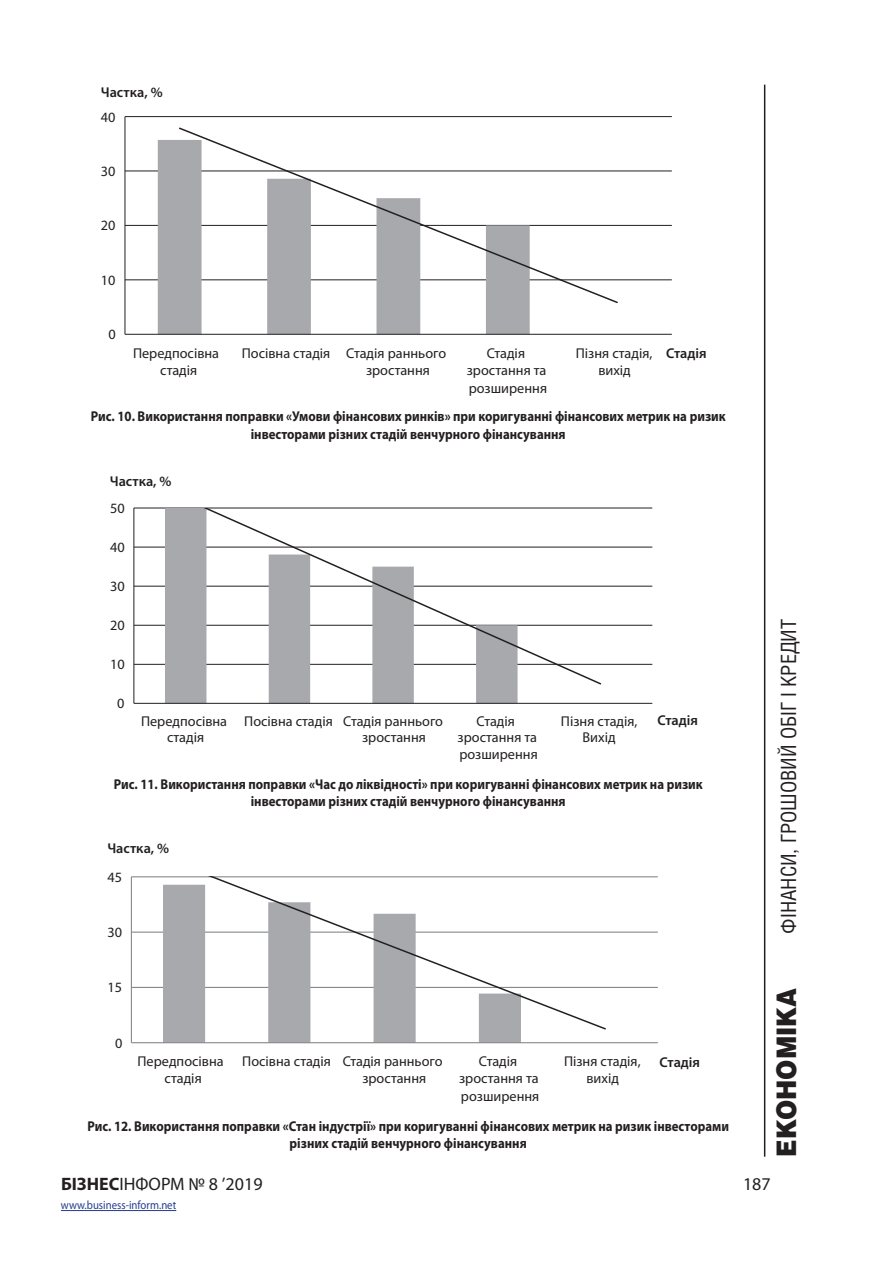
<style>
.page{position:relative;width:893px;height:1263px;background:#fff}
.page>*{position:absolute;margin:0;border:0;box-sizing:border-box;transform-origin:0 0}
.t1{font:900 27px "Helios";color:#231f20;scale:.9 1}
.t2{font:21px "Helios Cond";color:#231f20}
.t3{font:18px "Myriad Pro";color:#231f20}
.Title_table{font:700 14.25px/17.1px "Myriad Pro";color:#231f20;text-align:center;scale:.9 1}
.t4{font:14.25px/17.5px "Myriad Pro";color:#231f20;text-align:center}
.t5{font:600 14.25px "Myriad Pro";color:#231f20}
.t6{font:12px "Myriad Pro";color:#253f8e;scale:.9 1}
.s1{font-weight:700}
</style>
<div class="page">
<hr style="left:764px;top:85px;width:1px;height:1072px;background:#231f20">
<hr style="left:61px;top:1210px;width:115px;height:1px;background:#253f8e">
<hr style="left:125px;top:116px;width:547px;height:1px;background:#231f20">
<hr style="left:125px;top:171px;width:547px;height:1px;background:#231f20">
<hr style="left:125px;top:225px;width:547px;height:1px;background:#231f20">
<hr style="left:125px;top:279px;width:547px;height:1px;background:#231f20">
<svg style="left:158px;top:140px;width:372px;height:194px;fill:#a8a9ad"></svg>
<hr style="left:125px;top:117px;width:1px;height:217px;background:#231f20">
<hr style="left:125px;top:334px;width:547px;height:1px;background:#231f20">
<svg style="left:178px;top:127px;width:441px;height:177px"></svg>
<hr style="left:134px;top:508px;width:518px;height:1px;background:#231f20">
<hr style="left:134px;top:547px;width:518px;height:1px;background:#231f20">
<hr style="left:134px;top:586px;width:518px;height:1px;background:#231f20">
<hr style="left:134px;top:625px;width:518px;height:1px;background:#231f20">
<hr style="left:134px;top:664px;width:518px;height:1px;background:#231f20">
<svg style="left:165px;top:508px;width:353px;height:195px;fill:#a8a9ad"></svg>
<hr style="left:134px;top:508px;width:1px;height:195px;background:#231f20">
<hr style="left:134px;top:703px;width:518px;height:1px;background:#231f20">
<svg style="left:184px;top:508px;width:418px;height:178px"></svg>
<hr style="left:131px;top:876px;width:527px;height:1px;background:#848689">
<hr style="left:131px;top:931px;width:527px;height:2px;background:#848689">
<hr style="left:131px;top:987px;width:527px;height:1px;background:#848689">
<svg style="left:163px;top:885px;width:358px;height:157px;fill:#a8a9ad"></svg>
<hr style="left:131px;top:877px;width:1px;height:166px;background:#848689">
<hr style="left:131px;top:1042px;width:527px;height:1px;background:#848689">
<svg style="left:182px;top:877px;width:425px;height:154px"></svg>
<p class="t5" style="left:101px;top:83px;width:63px">Частка, %</p>
<p class="t4" style="left:101px;top:108px;width:16px">40</p>
<p class="t4" style="left:101px;top:162px;width:16px">30</p>
<p class="t4" style="left:101px;top:217px;width:16px">20</p>
<p class="t4" style="left:101px;top:271px;width:16px">10</p>
<p class="t4" style="left:108px;top:325px;width:9px">0</p>
<p class="t4" style="left:133px;top:344px;width:88px">Передпосівна стадія</p>
<p class="t4" style="left:366px;top:344px;width:82px;text-align:left;text-indent:-124px">Посівна стадія Стадія раннього зростання</p>
<p class="t4" style="left:467px;top:344px;width:82px">Стадія зростання та розширення</p>
<p class="t4" style="left:576px;top:344px;width:78px">Пізня стадія, вихід</p>
<p class="t5" style="left:666px;top:344px;width:42px">Стадія</p>
<p class="Title_table" style="left:91px;top:408px;width:707px">Рис. 10. Використання поправки «Умови фінансових ринків» при коригуванні фінансових метрик на ризик інвесторами різних стадій венчурного фінансування</p>
<p class="t5" style="left:110px;top:472px;width:63px">Частка, %</p>
<p class="t4" style="left:110px;top:499px;width:16px">50</p>
<p class="t4" style="left:110px;top:538px;width:16px">40</p>
<p class="t4" style="left:110px;top:577px;width:16px">30</p>
<p class="t4" style="left:110px;top:616px;width:16px">20</p>
<p class="t4" style="left:110px;top:655px;width:16px">10</p>
<p class="t4" style="left:117px;top:694px;width:9px">0</p>
<p class="t4" style="left:141px;top:712px;width:88px;line-height:16.8px">Передпосівна стадія</p>
<p class="t4" style="left:362px;top:712px;width:82px;line-height:16.8px;text-align:left;text-indent:-118px">Посівна стадія Стадія раннього зростання</p>
<p class="t4" style="left:458px;top:712px;width:82px;line-height:16.8px">Стадія зростання та розширення</p>
<p class="t4" style="left:561px;top:712px;width:78px;line-height:16.8px">Пізня стадія,<br>Вихід</p>
<p class="t5" style="left:657px;top:711px;width:42px">Стадія</p>
<p class="Title_table" style="left:114px;top:775px;width:656px">Рис. 11. Використання поправки «Час до ліквідності» при коригуванні фінансових метрик на ризик інвесторами різних стадій венчурного фінансування</p>
<p class="t5" style="left:107px;top:839px;width:63px">Частка, %</p>
<p class="t4" style="left:107px;top:868px;width:16px">45</p>
<p class="t4" style="left:107px;top:923px;width:16px">30</p>
<p class="t4" style="left:107px;top:979px;width:16px">15</p>
<p class="t4" style="left:115px;top:1034px;width:9px">0</p>
<p class="t4" style="left:138px;top:1052px;width:88px">Передпосівна стадія</p>
<p class="t4" style="left:362px;top:1052px;width:82px;text-align:left;text-indent:-120px">Посівна стадія Стадія раннього зростання</p>
<p class="t4" style="left:459px;top:1052px;width:82px">Стадія зростання та розширення</p>
<p class="t4" style="left:564px;top:1052px;width:78px">Пізня стадія, вихід</p>
<p class="t5" style="left:660px;top:1053px;width:42px">Стадія</p>
<p class="Title_table" style="left:87px;top:1117px;width:714px">Рис. 12. Використання поправки «Стан індустрії» при коригуванні фінансових метрик на ризик інвесторами різних стадій венчурного фінансування</p>
<h2 class="t2" style="left:776px;top:934px;width:316px;rotate:-90deg">ФІНАНСИ, ГРОШОВИЙ ОБІГ І КРЕДИТ</h2>
<h1 class="t1" style="left:769px;top:1157px;width:189px;rotate:-90deg">ЕКОНОМІКА</h1>
<p class="t3" style="left:61px;top:1173px;width:203px"><span class="s1">БІЗНЕС</span>ІНФОРМ № 8 ’2019</p>
<p class="t3" style="left:743px;top:1173px;width:29px">187</p>
<p class="t6" style="left:61px;top:1198px;width:130px">www.business-inform.net</p>
</div>
